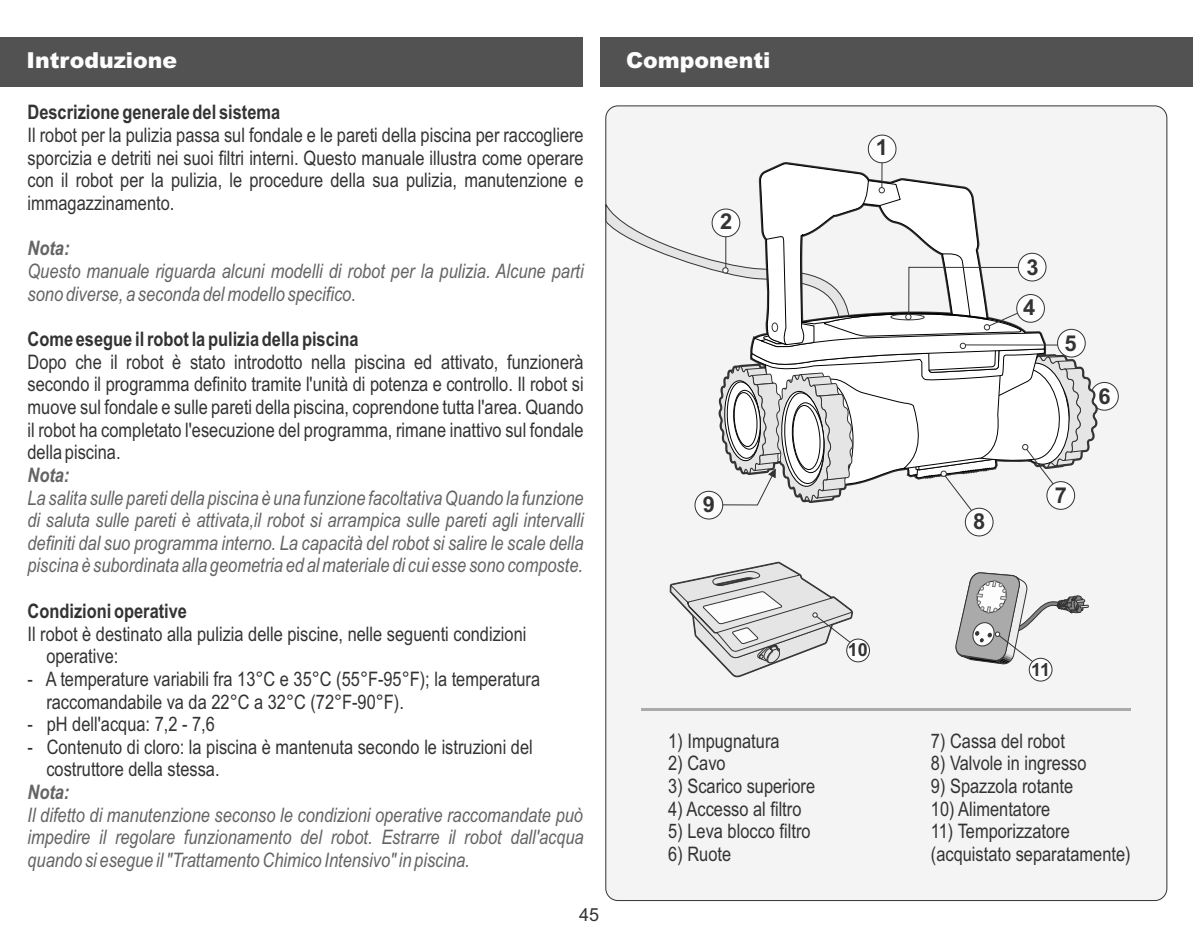
<style>
.page{position:relative;width:1193px;height:940px;background:#fff}
.page>*{position:absolute;margin:0;border:0;box-sizing:border-box;transform-origin:0 0}
.t1{font:900 22px "Arial";color:#fdfdfd}
.t2{font:700 21.8px/40.6px "Arial";color:#333}
.t3{font:20px/22.6px "Arial Narrow";color:#333}
.t4{font:italic 20px/22.4px "Arial Narrow";color:#646464;text-align:justify}
.t5{font:700 20px "Arial Narrow";color:#333}
.t6{font:italic 700 20px "Arial Narrow";color:#646464}
.t7{font:700 18px "Arial";color:#333}
.t8{font:18px "Arial";color:#333}
</style>
<div class="page">
<div style="left:605px;top:106px;width:561px;height:794px;background:#f4f4f4;border:1px solid #333;border-radius:12px"></div>
<div style="left:846px;top:639px;width:23px;height:23px;background:#fdfdfd;border:1px solid #333;border-radius:50%"></div>
<svg style="left:669px;top:561px;width:183px;height:116px"></svg>
<div style="left:1090px;top:382px;width:28px;height:28px;background:#fdfdfd;border:1px solid #333;border-radius:50%"></div>
<div style="left:965px;top:508px;width:28px;height:28px;background:#fdfdfd;border:1px solid #333;border-radius:50%"></div>
<svg style="left:605px;top:134px;width:504px;height:382px"></svg>
<div style="left:694px;top:491px;width:29px;height:28px;background:#fdfdfd;border:1px solid #333;border-radius:50%"></div>
<hr style="left:641px;top:708px;width:490px;height:2px;background:#aaa">
<div style="left:1028px;top:658px;width:24px;height:23px;background:#fdfdfd;border:1px solid #333;border-radius:50%"></div>
<svg style="left:955px;top:572px;width:133px;height:92px"></svg>
<div style="left:600px;top:37px;width:592px;height:50px;background:#525252"></div>
<div style="left:0;top:37px;width:583px;height:50px;background:#525252"></div>
<p class="t1" style="left:27px;top:52px;width:152px">Introduzione</p>
<p class="t1" style="left:626px;top:52px;width:146px">Componenti</p>
<p class="t5" style="left:28px;top:105px;width:254px">Descrizione generale del sistema</p>
<p class="t3" style="left:28px;top:125px;width:557px;text-align:justify">Il robot per la pulizia passa sul fondale e le pareti della piscina per raccogliere sporcizia e detriti nei suoi filtri interni. Questo manuale illustra come operare con il robot per la pulizia, le procedure della sua pulizia, manutenzione e immagazzinamento.</p>
<p class="t6" style="left:28px;top:241px;width:43px">Nota:</p>
<p class="t4" style="left:28px;top:261px;width:557px">Questo manuale riguarda alcuni modelli di robot per la pulizia. Alcune parti sono diverse, a seconda del modello specifico.</p>
<p class="t5" style="left:28px;top:331px;width:332px">Come esegue il robot la pulizia della piscina</p>
<p class="t3" style="left:28px;top:352px;width:557px;text-align:justify">Dopo che il robot è stato introdotto nella piscina ed attivato, funzionerà secondo il programma definito tramite l'unità di potenza e controllo. Il robot si muove sul fondale e sulle pareti della piscina, coprendone tutta l'area. Quando il robot ha completato l'esecuzione del programma, rimane inattivo sul fondale della piscina.</p>
<p class="t6" style="left:28px;top:467px;width:43px">Nota:</p>
<p class="t4" style="left:28px;top:488px;width:557px">La salita sulle pareti della piscina è una funzione facoltativa Quando la funzione di saluta sulle pareti è attivata,il robot si arrampica sulle pareti agli intervalli definiti dal suo programma interno. La capacità del robot si salire le scale della piscina è subordinata alla geometria ed al materiale di cui esse sono composte.</p>
<p class="t5" style="left:28px;top:603px;width:161px">Condizioni operative</p>
<p class="t3" style="left:46px;top:624px;width:481px;text-indent:-19px">Il robot è destinato alla pulizia delle piscine, nelle seguenti condizioni operative:</p>
<p class="t3" style="left:46px;top:669px;width:495px;text-indent:-19px">- A temperature variabili fra 13°C e 35°C (55°F-95°F); la temperatura raccomandabile va da 22°C a 32°C (72°F-90°F).</p>
<p class="t3" style="left:28px;top:714px;width:189px">- pH dell'acqua: 7,2 - 7,6</p>
<p class="t3" style="left:46px;top:737px;width:488px;text-indent:-19px">- Contenuto di cloro: la piscina è mantenuta secondo le istruzioni del costruttore della stessa.</p>
<p class="t6" style="left:28px;top:784px;width:43px">Nota:</p>
<p class="t4" style="left:28px;top:805px;width:557px">Il difetto di manutenzione seconso le condizioni operative raccomandate può impedire il regolare funzionamento del robot. Estrarre il robot dall'acqua quando si esegue il "Trattamento Chimico Intensivo" in piscina.</p>
<p class="t8" style="left:579px;top:907px;width:22px">45</p>
<p class="t2" style="left:720px;top:203px;width:14px">2</p>
<p class="t2" style="left:702px;top:486px;width:14px">9</p>
<p class="t3" style="left:668px;top:731px;width:113px">1) Impugnatura</p>
<p class="t3" style="left:668px;top:753px;width:59px">2) Cavo</p>
<p class="t3" style="left:668px;top:776px;width:148px">3) Scarico superiore</p>
<p class="t3" style="left:668px;top:799px;width:135px">4) Accesso al filtro</p>
<p class="t3" style="left:668px;top:821px;width:144px">5) Leva blocco filtro</p>
<p class="t3" style="left:668px;top:844px;width:64px">6) Ruote</p>
<p class="t2" style="left:875px;top:129px;width:14px">1</p>
<p class="t7" style="left:847px;top:643px;width:22px">10</p>
<p class="t2" style="left:973px;top:503px;width:14px">8</p>
<p class="t2" style="left:1023px;top:248px;width:17px">3<br>4</p>
<p class="t2" style="left:1064px;top:325px;width:14px">5</p>
<p class="t2" style="left:1098px;top:378px;width:14px">6</p>
<p class="t2" style="left:1054px;top:477px;width:14px">7</p>
<p class="t7" style="left:1030px;top:663px;width:21px">11</p>
<p class="t3" style="left:930px;top:731px;width:135px">7) Cassa del robot</p>
<p class="t3" style="left:930px;top:753px;width:157px">8) Valvole in ingresso</p>
<p class="t3" style="left:930px;top:776px;width:144px">9) Spazzola rotante</p>
<p class="t3" style="left:930px;top:799px;width:121px">10) Alimentatore</p>
<p class="t3" style="left:930px;top:821px;width:201px">11) Temporizzatore (acquistato separatamente)</p>
</div>
